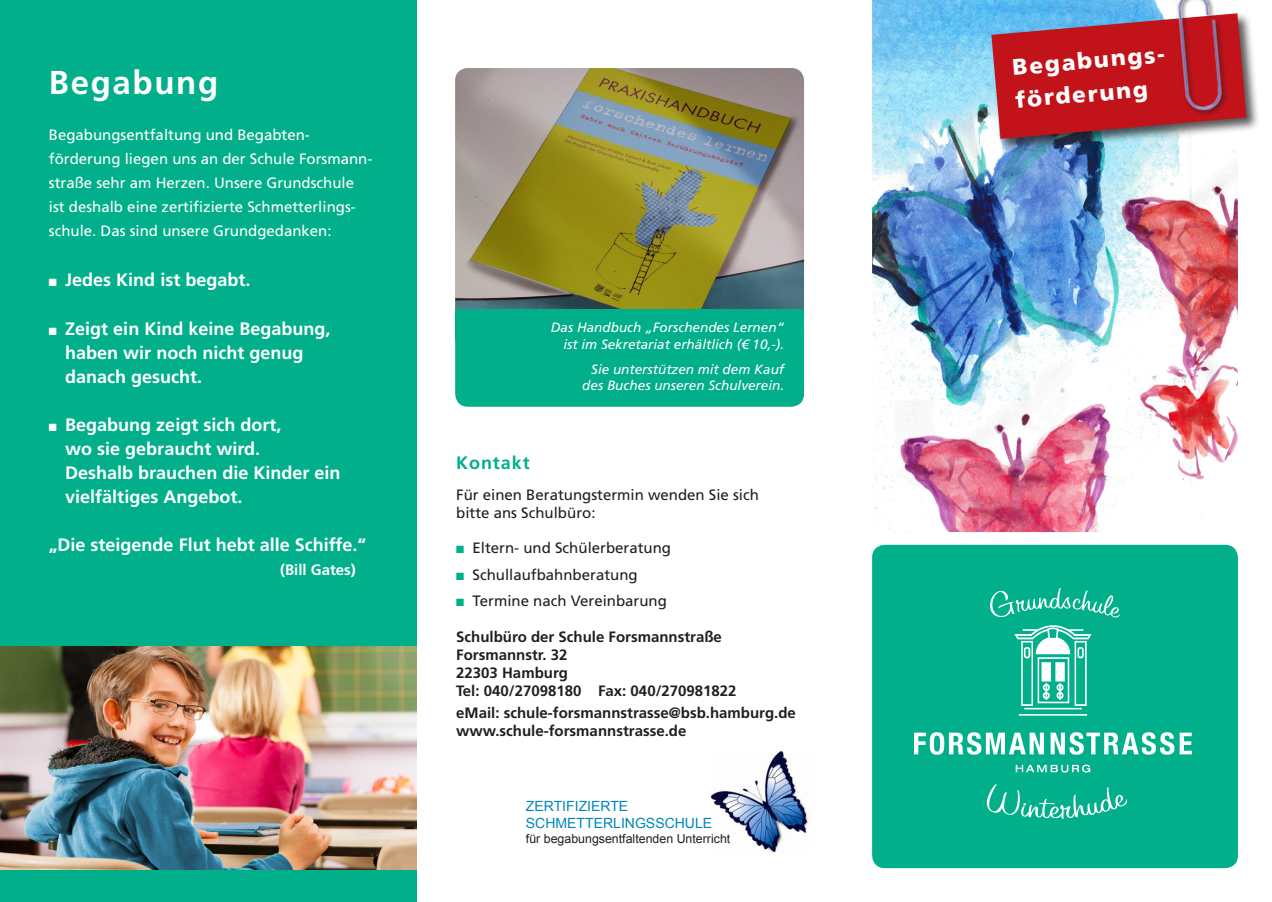
<style>
.page{position:relative;width:1272px;height:902px;background:#fff}
.page>*{position:absolute;margin:0;border:0;box-sizing:border-box;transform-origin:0 0}
.t1{font:38.85px "Sign Painter House Casual";color:#fff;scale:1.5 1}
.t2{font:34.8px "Sign Painter House Casual";color:#fff;scale:1.38 1}
.t3{font:700 33px "Frutiger LT";letter-spacing:.05em;color:#fff}
.t4{font:900 22.5px/33px "Frutiger LT";color:#fff}
.t5{font:700 18px/24px "Frutiger LT";color:#fff}
.t6{font:700 18px "Frutiger CE";color:#fff}
.t7{font:700 18px "Frutiger LT";letter-spacing:.05em;color:#01af8b}
.t8{font:15px/24px "Frutiger LT";color:#fff}
.t9{font:700 15px/18px "Frutiger LT";color:#231f20}
.t10{font:15px/18px "Frutiger LT";color:#231f20}
.t11{font:700 15px "Frutiger CE";color:#fff}
.t12{font:14.1px/16.8px "Arial";color:#0086bb}
.t13{font:italic 13.5px/16.5px "Frutiger LT";color:#fff;text-align:right}
.t14{font:12.45px "Arial";color:#231f20}
.s1{color:#01af8b}
</style>
<div class="page">
<img style="left:712px;top:751px;width:96px;height:102px">
<div style="left:872px;top:544px;width:365px;height:324px;background:#01af8b;border-radius:13px"></div>
<img style="left:872px;top:0;width:365px;height:532px">
<div style="left:0;top:0;width:417px;height:901px;background:#01af8b"></div>
<img style="left:914px;top:625px;width:277px;height:148px">
<div style="left:988px;top:11px;width:271px;height:141px;background:#231f20;opacity:.75"></div>
<svg style="left:991px;top:13px;width:255px;height:126px;background:#b13845"></svg>
<img style="left:1164px;top:0;width:69px;height:116px">
<img style="left:0;top:646px;width:417px;height:222px">
<img style="left:455px;top:68px;width:349px;height:241px">
<div style="left:455px;top:314px;width:349px;height:92px;background:#01af8b;border-radius:13px"></div>
<svg style="left:455px;top:309px;width:349px;height:14px"></svg>
<p class="t3" style="left:49px;top:63px;width:171px">Begabung</p>
<p class="t8" style="left:49px;top:123px;width:325px">Begabungsentfaltung und Begabten&shy;förderung liegen uns an der Schule Forsmann&shy;straße sehr am Herzen. Unsere Grundschule ist deshalb eine zertifizierte Schmetterlings&shy;schule. Das sind unsere Grundgedanken:</p>
<p class="t5" style="left:49px;top:267px;width:203px">■ Jedes Kind ist begabt.</p>
<p class="t5" style="left:65px;top:317px;width:267px;text-indent:-16px">■ Zeigt ein Kind keine Begabung, haben wir noch nicht genug danach gesucht.</p>
<p class="t5" style="left:65px;top:413px;width:277px;text-indent:-16px">■ Begabung zeigt sich dort,<br>wo sie gebraucht wird.<br>Deshalb brauchen die Kinder ein vielfältiges Angebot.</p>
<p class="t6" style="left:49px;top:534px;width:319px">„Die steigende Flut hebt alle Schiffe.“</p>
<p class="t11" style="left:280px;top:561px;width:77px">(Bill Gates)</p>
<p class="t13" style="left:551px;top:319px;width:235px">Das Handbuch „Forschendes Lernen“ ist im Sekretariat erhältlich (€ 10,-).</p>
<p class="t13" style="left:582px;top:361px;width:203px">Sie unterstützen mit dem Kauf des Buches unseren Schulverein.</p>
<p class="t7" style="left:456px;top:452px;width:75px">Kontakt</p>
<p class="t10" style="left:456px;top:486px;width:304px">Für einen Beratungstermin wenden Sie sich bitte ans Schulbüro:</p>
<p class="t10" style="left:456px;top:539px;width:216px"><span class="s1">■</span> Eltern- und Schülerberatung</p>
<p class="t10" style="left:456px;top:565px;width:183px"><span class="s1">■</span> Schullaufbahnberatung</p>
<p class="t10" style="left:456px;top:592px;width:212px"><span class="s1">■</span> Termine nach Vereinbarung</p>
<p class="t9" style="left:456px;top:627px;width:267px">Schulbüro der Schule Forsmannstraße<br>Forsmannstr. 32</p>
<p class="t9" style="left:456px;top:663px;width:113px">22303 Hamburg</p>
<p class="t9" style="left:456px;top:681px;width:282px">Tel: 040/27098180 Fax: 040/270981822</p>
<p class="t9" style="left:456px;top:703px;width:341px">eMail: schule-forsmannstrasse@bsb.hamburg.de</p>
<p class="t9" style="left:456px;top:721px;width:232px">www.schule-forsmannstrasse.de</p>
<p class="t12" style="left:526px;top:798px;width:188px">ZERTIFIZIERTE<br>SCHMETTERLINGSSCHULE</p>
<p class="t14" style="left:526px;top:830px;width:206px">für begabungsentfaltenden Unterricht</p>
<p class="t4" style="left:1011px;top:51px;width:158px;rotate:-5deg">Begabungs&shy;förderung</p>
<p class="t2" style="left:1049px;top:578px;width:10px">d</p>
<p class="t1" style="left:1049px;top:785px;width:8px">e</p>
</div>
